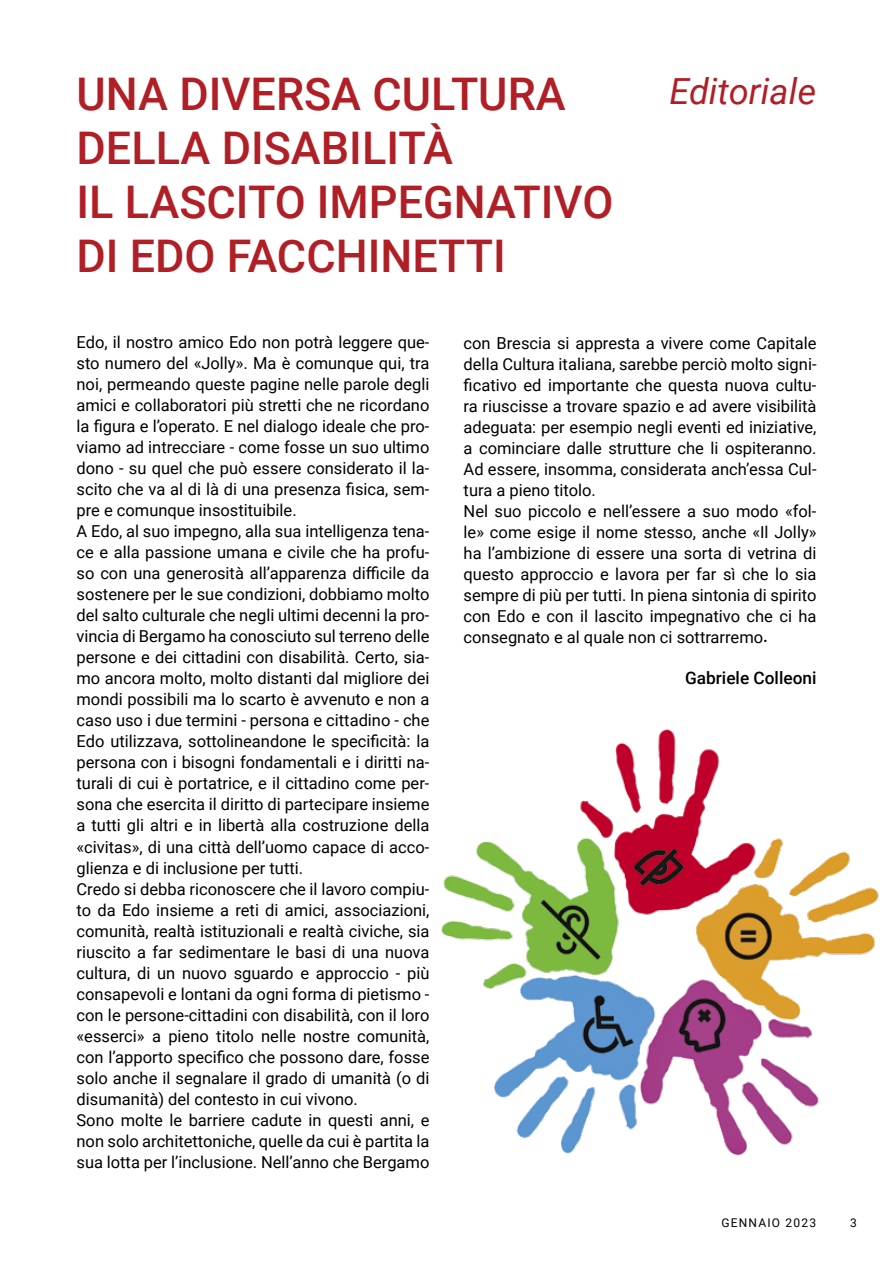
<style>
.page{position:relative;width:893px;height:1263px;background:#fff}
.page>*{position:absolute;margin:0;border:0;box-sizing:border-box;transform-origin:0 0}
.t1{font:500 45px/54px "Roboto";color:#b01f26}
.t2{font:italic 36px "Roboto";color:#b01f26}
.t3{font:500 17.25px "Roboto";color:#000}
.t4{font:16.5px/21px "Roboto";color:#000}
.t5{font:12px "Roboto";letter-spacing:.1em;color:#000}
.s1{font-weight:500;font-size:17.25px}
</style>
<div class="page">
<img style="left:441px;top:729px;width:438px;height:427px">
<h1 class="t1" style="left:77px;top:66px;width:491px">UNA DIVERSA CULTURA</h1>
<h2 class="t2" style="left:669px;top:66px;width:148px">Editoriale</h2>
<h1 class="t1" style="left:77px;top:120px;width:538px">DELLA DISABILITÀ<br>IL LASCITO IMPEGNATIVO<br>DI EDO FACCHINETTI</h1>
<p class="t4" style="left:77px;top:331px;width:354px">Edo, il nostro amico Edo non potrà leggere que&shy;sto numero del «Jolly». Ma è comunque qui, tra noi, permeando queste pagine nelle parole degli amici e collaboratori più stretti che ne ricordano la figura e l’operato. E nel dialogo ideale che pro&shy;viamo ad intrecciare - come fosse un suo ultimo dono - su quel che può essere considerato il la&shy;scito che va al di là di una presenza fisica, sem&shy;pre e comunque insostituibile.<br>A Edo, al suo impegno, alla sua intelligenza tena&shy;ce e alla passione umana e civile che ha profu&shy;so con una generosità all’apparenza difficile da sostenere per le sue condizioni, dobbiamo molto del salto culturale che negli ultimi decenni la pro&shy;vincia di Bergamo ha conosciuto sul terreno delle persone e dei cittadini con disabilità. Certo, sia&shy;mo ancora molto, molto distanti dal migliore dei mondi possibili ma lo scarto è avvenuto e non a caso uso i due termini - persona e cittadino - che Edo utilizzava, sottolineandone le specificità: la persona con i bisogni fondamentali e i diritti na&shy;turali di cui è portatrice, e il cittadino come per&shy;sona che esercita il diritto di partecipare insieme a tutti gli altri e in libertà alla costruzione della «civitas», di una città dell’uomo capace di acco&shy;glienza e di inclusione per tutti.<br>Credo si debba riconoscere che il lavoro compiu&shy;to da Edo insieme a reti di amici, associazioni, comunità, realtà istituzionali e realtà civiche, sia riuscito a far sedimentare le basi di una nuova cultura, di un nuovo sguardo e approccio - più consapevoli e lontani da ogni forma di pietismo - con le persone-cittadini con disabilità, con il loro «esserci» a pieno titolo nelle nostre comunità, con l’apporto specifico che possono dare, fosse solo anche il segnalare il grado di umanità (o di disumanità) del contesto in cui vivono.<br>Sono molte le barriere cadute in questi anni, e non solo architettoniche, quelle da cui è partita la sua lotta per l’inclusione. Nell’anno che Bergamo</p>
<p class="t4" style="left:464px;top:331px;width:354px">con Brescia si appresta a vivere come Capitale della Cultura italiana, sarebbe perciò molto signi&shy;ficativo ed importante che questa nuova cultu&shy;ra riuscisse a trovare spazio e ad avere visibilità adeguata: per esempio negli eventi ed iniziative, a cominciare dalle strutture che li ospiteranno.<br>Ad essere, insomma, considerata anch’essa Cul&shy;tura a pieno titolo.<br>Nel suo piccolo e nell’essere a suo modo «fol&shy;le» come esige il nome stesso, anche «Il Jolly» ha l’ambizione di essere una sorta di vetrina di questo approccio e lavora per far sì che lo sia sempre di più per tutti. In piena sintonia di spirito con Edo e con il lascito impegnativo che ci ha consegnato e al quale non ci sottrarremo<span class="s1">.</span></p>
<p class="t3" style="left:685px;top:665px;width:133px">Gabriele Colleoni</p>
<p class="t5" style="left:721px;top:1214px;width:96px">GENNAIO 2023</p>
<p class="t5" style="left:850px;top:1214px;width:8px">3</p>
</div>
